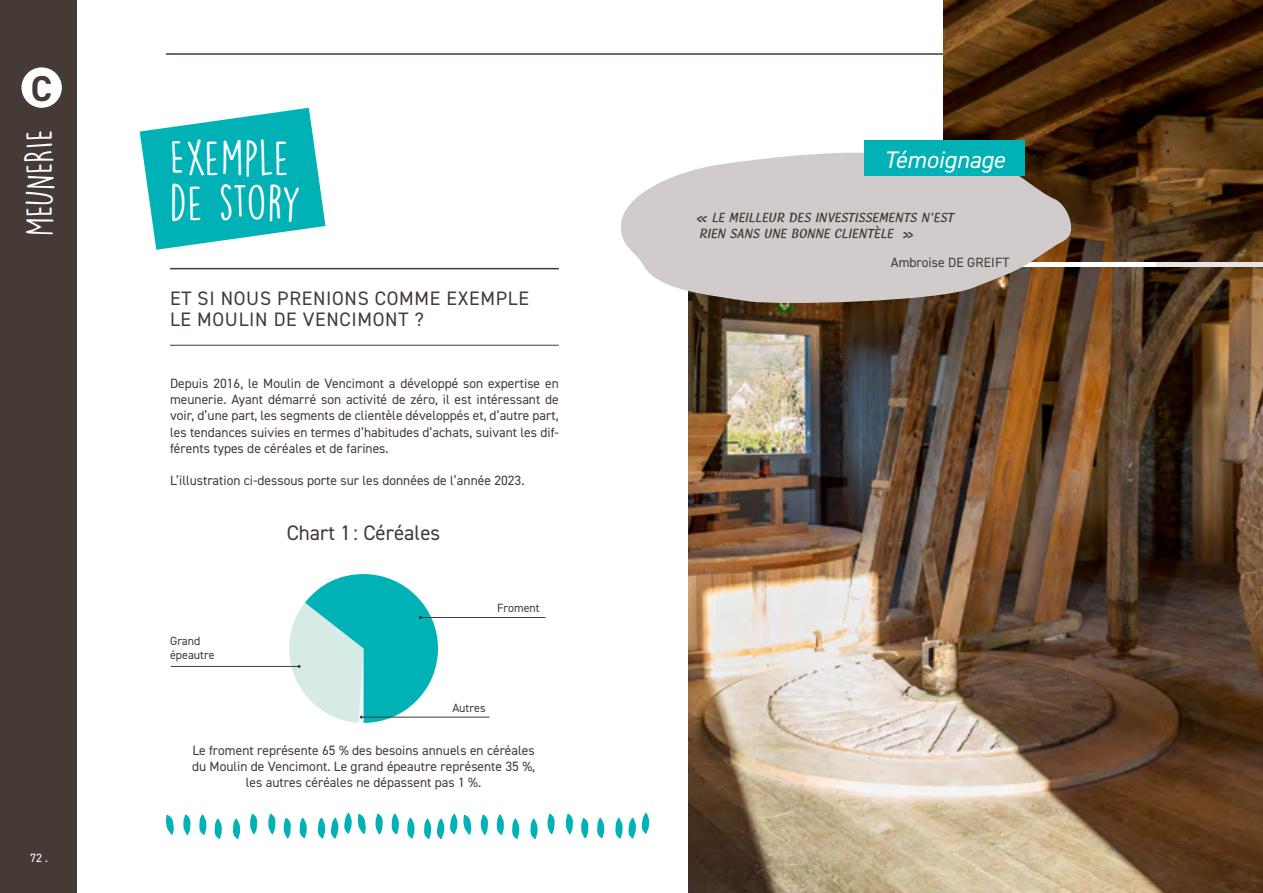
<style>
.page{position:relative;width:1263px;height:893px;background:#fff}
.page>*{position:absolute;margin:0;border:0;box-sizing:border-box;transform-origin:0 0}
.t1{font:45px/45px "DK Lemon Yellow Sun";letter-spacing:-.005em;color:#fff}
.t2{font:36px "DK Lemon Yellow Sun";color:#fff}
.t3{font:700 36px "DIN2014";color:#453a36}
.t4{font:italic 24px "DIN2014";color:#fff}
.t5{font:21px "DIN2014";color:#453a36}
.t6{font:19.5px/21px "DIN2014";letter-spacing:.035em;color:#453a36}
.t7{font:13.5px/16.2px "DIN2014";color:#453a36;text-align:justify}
.t8{font:13.5px/16.2px "Lemongrass Caps";color:#453a36}
.t9{font:12px/13.5px "DIN2014";color:#453a36}
.t10{font:12px "DIN2014";color:#fff}
</style>
<div class="page">
<hr style="left:166px;top:53px;width:1012px;height:2px;background:#453a36">
<svg style="left:140px;top:108px;width:185px;height:142px"></svg>
<div style="left:0;top:0;width:77px;height:893px;background:#453a36"></div>
<hr style="left:170px;top:268px;width:389px;height:1px;background:#453a36">
<hr style="left:170px;top:345px;width:389px;height:1px;background:#453a36">
<svg style="left:424px;top:818px;width:7px;height:21px"></svg>
<svg style="left:437px;top:818px;width:7px;height:21px"></svg>
<svg style="left:450px;top:814px;width:21px;height:21px"></svg>
<svg style="left:481px;top:814px;width:7px;height:21px"></svg>
<svg style="left:597px;top:818px;width:7px;height:20px"></svg>
<svg style="left:497px;top:814px;width:7px;height:21px"></svg>
<svg style="left:581px;top:818px;width:7px;height:20px"></svg>
<svg style="left:512px;top:818px;width:7px;height:21px"></svg>
<svg style="left:566px;top:814px;width:7px;height:20px"></svg>
<svg style="left:530px;top:818px;width:8px;height:21px"></svg>
<svg style="left:547px;top:814px;width:8px;height:20px"></svg>
<svg style="left:615px;top:813px;width:34px;height:25px"></svg>
<svg style="left:166px;top:815px;width:8px;height:20px"></svg>
<svg style="left:183px;top:814px;width:8px;height:21px"></svg>
<svg style="left:299px;top:818px;width:8px;height:20px"></svg>
<svg style="left:199px;top:814px;width:7px;height:21px"></svg>
<svg style="left:284px;top:818px;width:7px;height:20px"></svg>
<svg style="left:214px;top:818px;width:8px;height:21px"></svg>
<svg style="left:268px;top:814px;width:8px;height:20px"></svg>
<svg style="left:233px;top:818px;width:7px;height:21px"></svg>
<svg style="left:250px;top:814px;width:7px;height:20px"></svg>
<svg style="left:318px;top:817px;width:7px;height:21px"></svg>
<svg style="left:331px;top:813px;width:21px;height:25px"></svg>
<svg style="left:358px;top:814px;width:8px;height:20px"></svg>
<svg style="left:375px;top:813px;width:8px;height:21px"></svg>
<svg style="left:391px;top:813px;width:8px;height:21px"></svg>
<svg style="left:407px;top:817px;width:7px;height:21px"></svg>
<img style="left:689px;top:268px;width:574px;height:625px">
<img style="left:943px;top:0;width:320px;height:261px">
<div style="left:21px;top:67px;width:41px;height:41px;background:#fff;border-radius:50%"></div>
<hr style="left:420px;top:617px;width:125px;height:1px;background:#453a36">
<hr style="left:171px;top:666px;width:128px;height:1px;background:#453a36">
<hr style="left:361px;top:717px;width:129px;height:1px;background:#453a36">
<svg style="left:280px;top:574px;width:158px;height:149px"></svg>
<svg style="left:621px;top:148px;width:450px;height:158px;background:#c6bfba"></svg>
<div style="left:864px;top:140px;width:161px;height:36px;background:#00b1b6"></div>
<h2 class="t3" style="left:31px;top:64px;width:23px">C</h2>
<h2 class="t2" style="left:18px;top:236px;width:108px;rotate:-90deg">MEUNERIE</h2>
<p class="t10" style="left:30px;top:850px;width:19px">72 .</p>
<h1 class="t1" style="left:170px;top:135px;width:133px">EXEMPLE<br>DE STORY</h1>
<h3 class="t6" style="left:170px;top:287px;width:360px">ET SI NOUS PRENIONS COMME EXEMPLE<br>LE MOULIN DE VENCIMONT ?</h3>
<p class="t7" style="left:170px;top:375px;width:390px">Depuis 2016, le Moulin de Vencimont a développé son expertise en meunerie. Ayant démarré son activité de zéro, il est intéressant de voir, d’une part, les segments de clientèle développés et, d’autre part, les tendances suivies en termes d’habitudes d’achats, suivant les dif&shy;férents types de céréales et de farines.</p>
<p class="t7" style="left:170px;top:472px;width:356px">L’illustration ci-dessous porte sur les données de l’année 2023.</p>
<p class="t9" style="left:170px;top:634px;width:46px">Grand épeautre</p>
<h3 class="t5" style="left:287px;top:520px;width:155px">Chart 1 : Céréales</h3>
<p class="t9" style="left:497px;top:601px;width:44px">Froment</p>
<p class="t9" style="left:452px;top:701px;width:35px">Autres</p>
<p class="t7" style="left:192px;top:742px;width:345px;text-align:center">Le froment représente 65 % des besoins annuels en céréales du Moulin de Vencimont. Le grand épeautre représente 35 %, les autres céréales ne dépassent pas 1 %.</p>
<h3 class="t4" style="left:884px;top:144px;width:122px">Témoignage</h3>
<p class="t8" style="left:699px;top:209px;width:256px;text-indent:-4px">« LE MEILLEUR DES INVESTISSEMENTS N’EST<br>RIEN SANS UNE BONNE CLIENTÈLE »</p>
<p class="t7" style="left:891px;top:254px;width:120px">Ambroise DE GREIFT</p>
</div>
